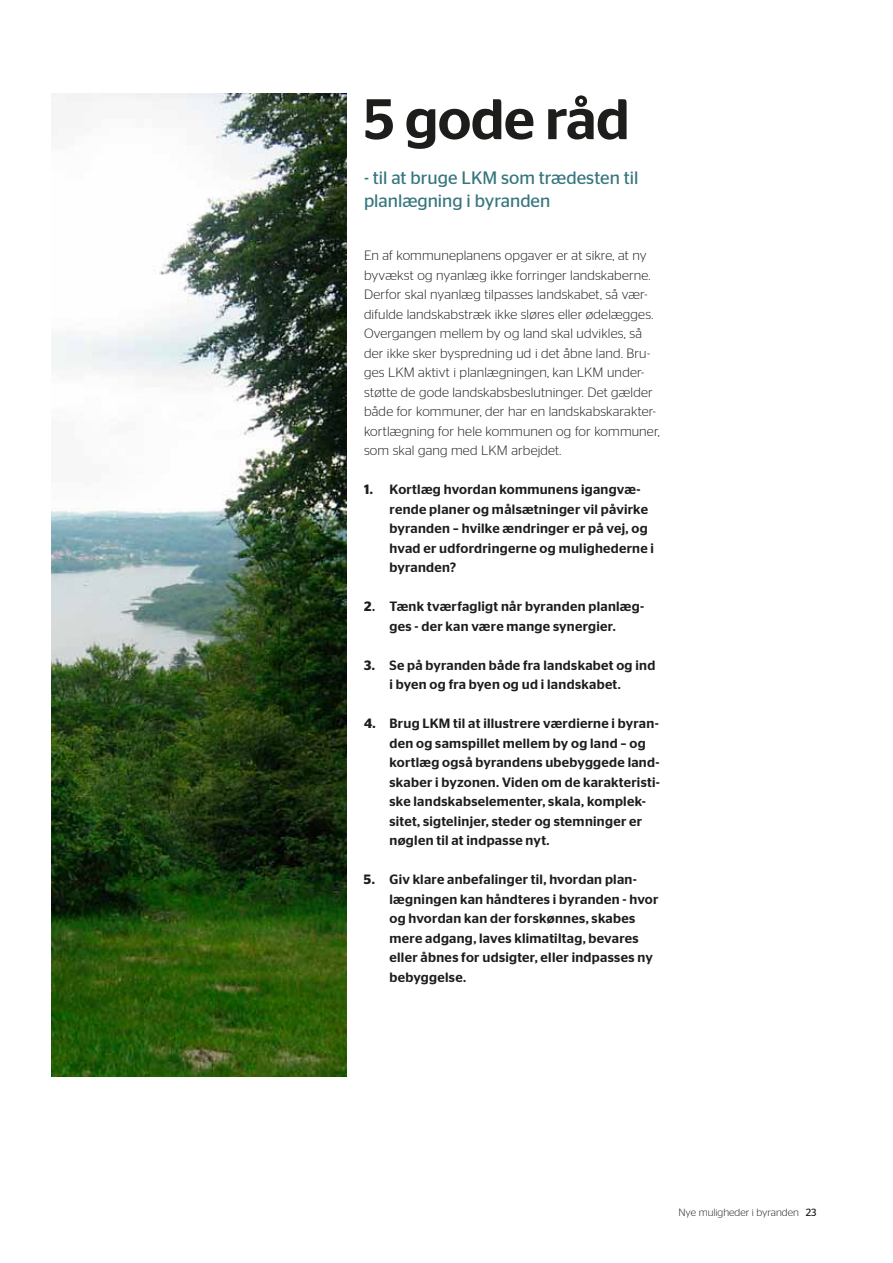
<style>
.page{position:relative;width:893px;height:1263px;background:#fff}
.page>*{position:absolute;margin:0;border:0;box-sizing:border-box;transform-origin:0 0}
.t1{font:500 57px "Stag Sans";letter-spacing:-.01em;color:#1d1d1b}
.t2{font:18px/22.5px "Stag Sans";color:#36767e}
.t3{font:500 13.5px/19.5px "Stag Sans";letter-spacing:.02em;color:#1d1d1b}
.t4{font:300 13.5px/19.5px "Stag Sans";letter-spacing:.01em;color:#1d1d1b}
.t5{font:300 10.5px "Stag Sans";color:#1d1d1b}
.s1{font-weight:600}
.s2{font-weight:400}
</style>
<div class="page">
<img style="left:51px;top:94px;width:296px;height:982px">
<h1 class="t1" style="left:364px;top:86px;width:267px">5 gode råd</h1>
<h2 class="t2" style="left:364px;top:166px;width:276px">- til at bruge LKM som trædesten til planlægning i byranden</h2>
<p class="t4" style="left:364px;top:246px;width:297px">En af kommuneplanens opgaver er at sikre, at ny byvækst og nyanlæg ikke forringer landskaberne.<br>Derfor skal nyanlæg tilpasses landskabet, så vær&shy;difulde landskabstræk ikke sløres eller ødelægges.<br>Overgangen mellem by og land skal udvikles, så der ikke sker byspredning ud i det åbne land. Bru&shy;ges LKM aktivt i planlægningen, kan LKM under&shy;støtte de gode landskabsbeslutninger. Det gælder både for kommuner, der har en landskabskarakter&shy;kortlægning for hele kommunen og for kommuner, som skal gang med LKM arbejdet.</p>
<p class="t3" style="left:389px;top:480px;width:266px;text-indent:-26px"><span class="s1">1.</span> Kortlæg hvordan kommunens igangvæ&shy;rende planer og målsætninger vil påvirke byranden – hvilke ændringer er på vej, og hvad er udfordringerne og mulighederne i byranden?</p>
<p class="t3" style="left:364px;top:597px;width:282px;text-align:center"><span class="s1">2</span>. Tænk tværfagligt når byranden planlæg&shy;ges - der kan være mange synergier.</p>
<p class="t3" style="left:389px;top:655px;width:267px;text-indent:-26px"><span class="s1">3.</span> Se på byranden både fra landskabet og ind i byen og fra byen og ud i landskabet.</p>
<p class="t3" style="left:389px;top:714px;width:272px;text-indent:-26px"><span class="s1">4.</span> Brug LKM til at illustrere værdierne i byran&shy;den og samspillet mellem by og land – og kortlæg også byrandens ubebyggede land&shy;skaber i byzonen. Viden om de karakteristi&shy;ske landskabselementer, skala, komplek&shy;sitet, sigtelinjer, steder og stemninger er nøglen til at indpasse nyt.</p>
<p class="t3" style="left:389px;top:870px;width:270px;text-indent:-26px"><span class="s1">5.</span> Giv klare anbefalinger til, hvordan plan&shy;lægningen kan håndteres i byranden - hvor og hvordan kan der forskønnes, skabes mere adgang, laves klimatiltag, bevares eller åbnes for udsigter, eller indpasses ny bebyggelse.</p>
<p class="t5" style="left:678px;top:1206px;width:139px">Nye muligheder i byranden <span class="s2">23</span></p>
</div>
